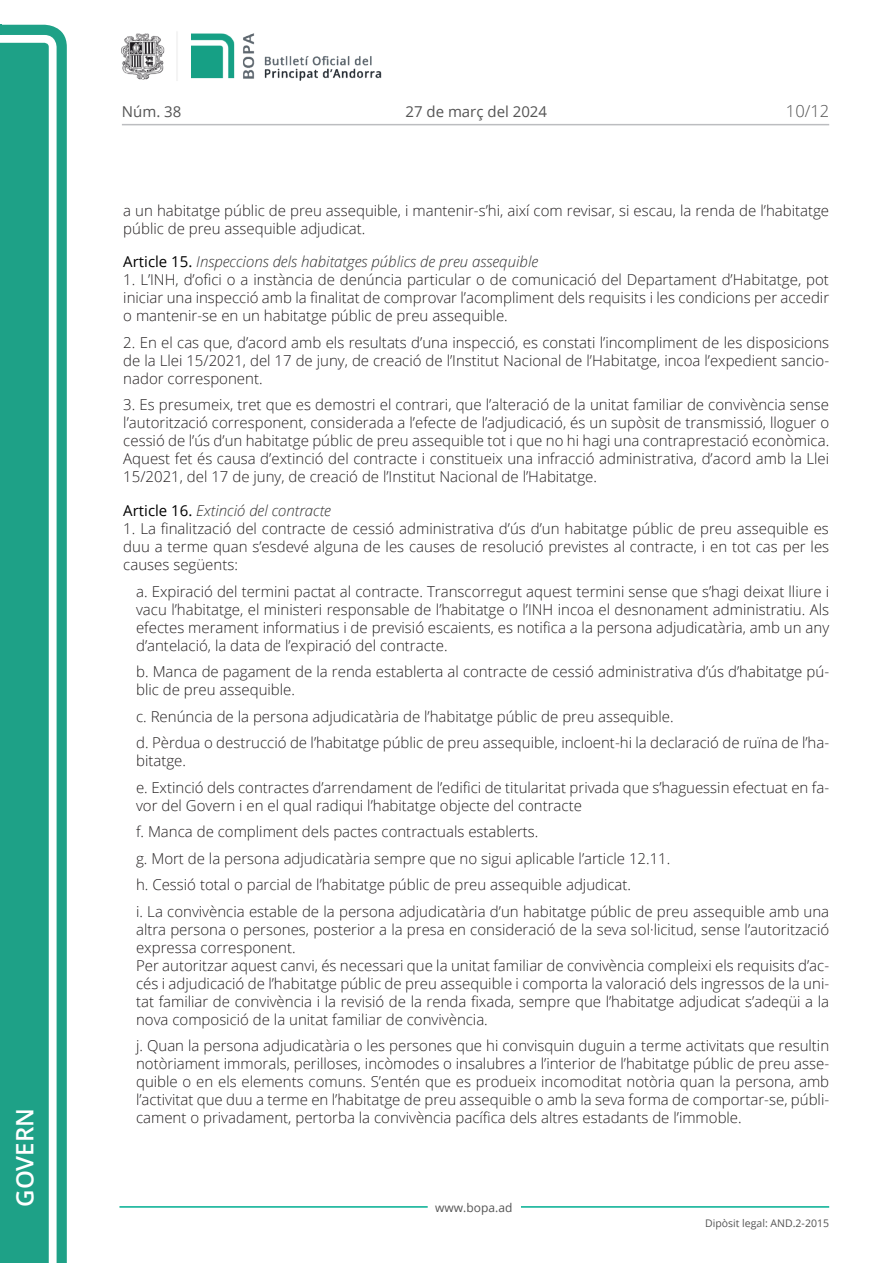
<style>
.page{position:relative;width:893px;height:1263px;background:#fff}
.page>*{position:absolute;margin:0;border:0;box-sizing:border-box;transform-origin:0 0}
.t1{font:600 24px "Open Sans";color:#fff}
.t2{font:300 16.5px "Open Sans";color:#545454}
.Body_text_i{font:300 15px/18px "Open Sans";color:#231f20;text-align:justify}
.Body_text{font:300 15px/18px "Open Sans";color:#231f20;text-align:justify}
.Body_text_NOS{font:300 15px/18px "Open Sans";color:#231f20;text-align:justify}
.Titol_7{font:italic 300 15px "Open Sans";color:#303030}
.t3{font:15px "Open Sans";color:#545454}
.t4{font:12px "Open Sans";color:#545454}
.t5{font:10.5px "Open Sans";color:#545454}
.s1{font-weight:400;font-style:normal;color:#000}
</style>
<div class="page">
<svg style="left:0;top:25px;width:67px;height:1238px;fill:#1ea187"></svg>
<div style="left:0;top:43px;width:49px;height:1220px;background:#1ea187"></div>
<img style="left:122px;top:32px;width:260px;height:49px">
<hr style="left:119px;top:1206px;width:309px;height:2px;background:#00ae91">
<hr style="left:521px;top:1206px;width:308px;height:2px;background:#00ae91">
<hr style="left:122px;top:124px;width:707px;height:1px;background:#bcbdc0">
<h1 class="t1" style="left:8px;top:1207px;width:100px;rotate:-90deg">Govern</h1>
<p class="t3" style="left:122px;top:102px;width:61px">Núm. 38</p>
<p class="t3" style="left:405px;top:102px;width:143px">27 de març del 2024</p>
<p class="t2" style="left:786px;top:100px;width:45px">10/12</p>
<p class="Body_text" style="left:123px;top:201px;width:707px">a un habitatge públic de preu assequible, i mantenir-s’hi, així com revisar, si escau, la renda de l’habitatge públic de preu assequible adjudicat.</p>
<p class="Titol_7" style="left:123px;top:252px;width:417px"><span class="s1">Article 15.</span> Inspeccions dels habitatges públics de preu assequible</p>
<p class="Body_text" style="left:123px;top:270px;width:707px">1. L’INH, d’ofici o a instància de denúncia particular o de comunicació del Departament d’Habitatge, pot iniciar una inspecció amb la finalitat de comprovar l’acompliment dels requisits i les condicions per accedir o mantenir-se en un habitatge públic de preu assequible.</p>
<p class="Body_text" style="left:123px;top:333px;width:707px">2. En el cas que, d’acord amb els resultats d’una inspecció, es constati l’incompliment de les disposicions de la Llei 15/2021, del 17 de juny, de creació de l’Institut Nacional de l’Habitatge, incoa l’expedient sancio&shy;nador corresponent.</p>
<p class="Body_text" style="left:123px;top:395px;width:707px">3. Es presumeix, tret que es demostri el contrari, que l’alteració de la unitat familiar de convivència sense l’autorització corresponent, considerada a l’efecte de l’adjudicació, és un supòsit de transmissió, lloguer o cessió de l’ús d’un habitatge públic de preu assequible tot i que no hi hagi una contraprestació econòmica.<br>Aquest fet és causa d’extinció del contracte i constitueix una infracció administrativa, d’acord amb la Llei 15/2021, del 17 de juny, de creació de l’Institut Nacional de l’Habitatge.</p>
<p class="Titol_7" style="left:123px;top:500px;width:209px"><span class="s1">Article 16.</span> Extinció del contracte</p>
<p class="Body_text" style="left:123px;top:519px;width:707px">1. La finalització del contracte de cessió administrativa d’ús d’un habitatge públic de preu assequible es duu a terme quan s’esdevé alguna de les causes de resolució previstes al contracte, i en tot cas per les causes següents:</p>
<p class="Body_text_i" style="left:136px;top:582px;width:695px">a. Expiració del termini pactat al contracte. Transcorregut aquest termini sense que s’hagi deixat lliure i vacu l’habitatge, el ministeri responsable de l’habitatge o l’INH incoa el desnonament administratiu. Als efectes merament informatius i de previsió escaients, es notifica a la persona adjudicatària, amb un any d’antelació, la data de l’expiració del contracte.</p>
<p class="Body_text_i" style="left:136px;top:662px;width:695px">b. Manca de pagament de la renda establerta al contracte de cessió administrativa d’ús d’habitatge pú&shy;blic de preu assequible.</p>
<p class="Body_text_i" style="left:136px;top:707px;width:539px">c. Renúncia de la persona adjudicatària de l’habitatge públic de preu assequible.</p>
<p class="Body_text_i" style="left:136px;top:733px;width:695px">d. Pèrdua o destrucció de l’habitatge públic de preu assequible, incloent-hi la declaració de ruïna de l’ha&shy;bitatge.</p>
<p class="Body_text_i" style="left:136px;top:778px;width:695px">e. Extinció dels contractes d’arrendament de l’edifici de titularitat privada que s’haguessin efectuat en fa&shy;vor del Govern i en el qual radiqui l’habitatge objecte del contracte</p>
<p class="Body_text_i" style="left:136px;top:822px;width:404px">f. Manca de compliment dels pactes contractuals establerts.</p>
<p class="Body_text_i" style="left:136px;top:849px;width:536px">g. Mort de la persona adjudicatària sempre que no sigui aplicable l’article 12.11.</p>
<p class="Body_text_i" style="left:136px;top:875px;width:497px">h. Cessió total o parcial de l’habitatge públic de preu assequible adjudicat.</p>
<p class="Body_text_NOS" style="left:136px;top:902px;width:695px">i. La convivència estable de la persona adjudicatària d’un habitatge públic de preu assequible amb una altra persona o persones, posterior a la presa en consideració de la seva sol·licitud, sense l’autorització expressa corresponent.</p>
<p class="Body_text_i" style="left:136px;top:956px;width:695px">Per autoritzar aquest canvi, és necessari que la unitat familiar de convivència compleixi els requisits d’ac&shy;cés i adjudicació de l’habitatge públic de preu assequible i comporta la valoració dels ingressos de la uni&shy;tat familiar de convivència i la revisió de la renda fixada, sempre que l’habitatge adjudicat s’adeqüi a la nova composició de la unitat familiar de convivència.</p>
<p class="Body_text_i" style="left:136px;top:1036px;width:695px">j. Quan la persona adjudicatària o les persones que hi convisquin duguin a terme activitats que resultin notòriament immorals, perilloses, incòmodes o insalubres a l’interior de l’habitatge públic de preu asse&shy;quible o en els elements comuns. S’entén que es produeix incomoditat notòria quan la persona, amb l’activitat que duu a terme en l’habitatge de preu assequible o amb la seva forma de comportar-se, públi&shy;cament o privadament, pertorba la convivència pacífica dels altres estadants de l’immoble.</p>
<p class="t4" style="left:435px;top:1199px;width:79px">www.bopa.ad</p>
<p class="t5" style="left:705px;top:1216px;width:125px">Dipòsit legal: AND.2-2015</p>
</div>
